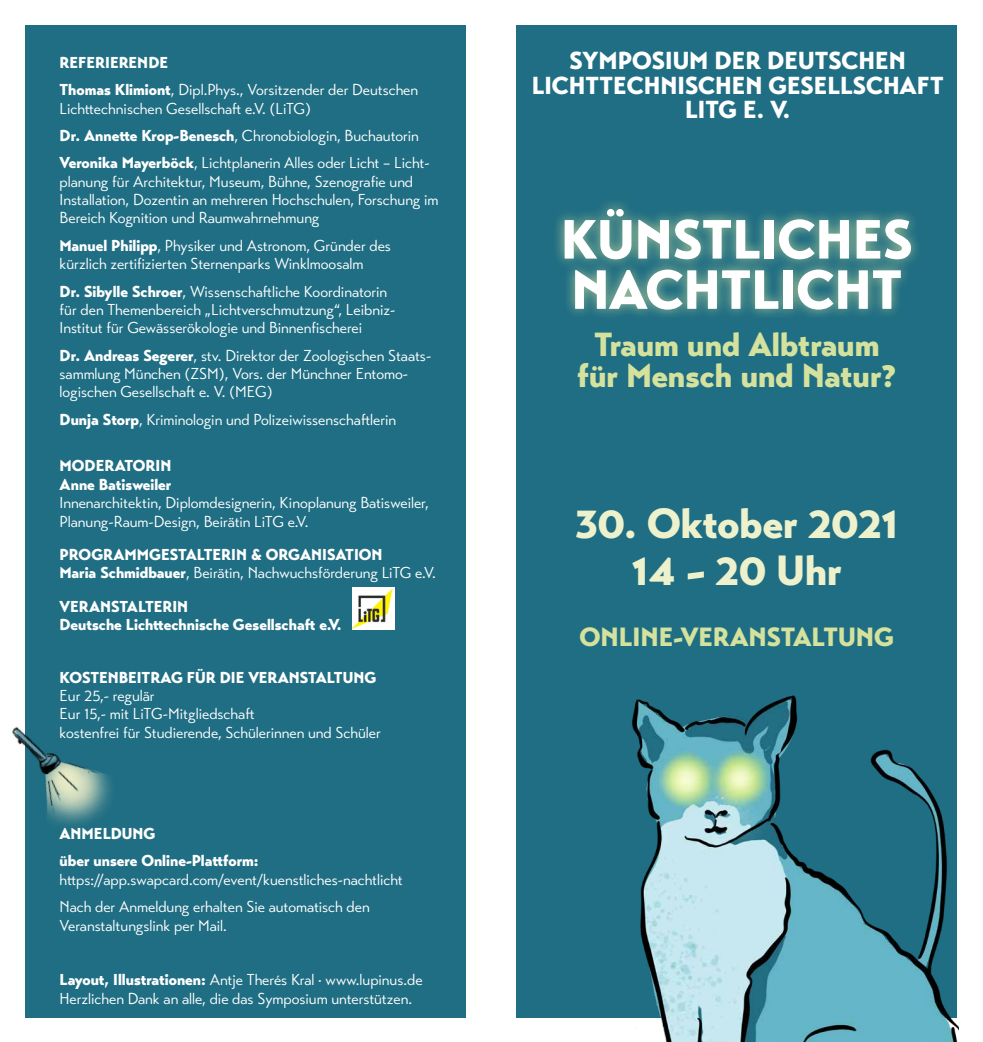
<style>
.page{position:relative;width:983px;height:1042px;background:#fff}
.page>*{position:absolute;margin:0;border:0;box-sizing:border-box;transform-origin:0 0}
.t1{font:900 54.77px/50.2px "Transat";color:#fff}
.t2{font:900 42px/47.2px "Transat";color:#edf1cc;text-align:center}
.t3{font:900 33.25px/31.5px "Transat";color:#d4e29e;text-align:center}
.t4{font:900 26.25px "Transat";color:#d4e29e}
.t5{font:900 24.5px/24.5px "Transat";color:#fff;text-align:center}
.t6{font:15.75px/18.4px "Transat Standard";color:#fff}
.t7{font:900 15.75px/18.4px "Transat";color:#fff}
.s1{font-family:"Transat";font-weight:900}
</style>
<div class="page">
<div style="left:25px;top:25px;width:440px;height:992px;background:#206e83"></div>
<div style="left:516px;top:25px;width:440px;height:992px;background:#206e83"></div>
<img style="left:541px;top:603px;width:416px;height:439px">
<div style="left:552px;top:197px;width:370px;height:124px;background:#d4e29e;opacity:.73"></div>
<img style="left:12px;top:727px;width:99px;height:98px">
<img style="left:352px;top:588px;width:42px;height:41px">
<p class="t7" style="left:60px;top:53px;width:110px">REFERIERENDE</p>
<p class="t6" style="left:60px;top:81px;width:360px"><span class="s1">Thomas Klimiont</span>, Dipl.Phys., Vorsitzender der Deutschen<br>Lichttechnischen Gesellschaft e.V. (LiTG)</p>
<p class="t6" style="left:60px;top:122px;width:371px;line-height:27.3px"><span class="s1">Dr. Annette Krop-Benesch</span>, Chronobiologin, Buchautorin<br><span class="s1">Veronika Mayerböck</span>, Lichtplanerin Alles oder Licht – Licht-</p>
<p class="t6" style="left:60px;top:172px;width:380px">planung für Architektur, Museum, Bühne, Szenografie und<br>Installation, Dozentin an mehreren Hochschulen, Forschung im<br>Bereich Kognition und Raumwahrnehmung</p>
<p class="t6" style="left:60px;top:236px;width:333px"><span class="s1">Manuel Philipp</span>, Physiker und Astronom, Gründer des kürzlich zertifizierten Sternenparks Winklmoosalm</p>
<p class="t6" style="left:60px;top:282px;width:337px"><span class="s1">Dr. Sibylle Schroer</span>, Wissenschaftliche Koordinatorin für den Themenbereich „Lichtverschmutzung“, Leibniz-<br>Institut für Gewässerökologie und Binnenfischerei</p>
<p class="t6" style="left:60px;top:346px;width:373px"><span class="s1">Dr. Andreas Segerer</span>, stv. Direktor der Zoologischen Staats&shy;sammlung München (ZSM), Vors. der Münchner Entomo&shy;logischen Gesellschaft e. V. (MEG)</p>
<p class="t6" style="left:60px;top:410px;width:338px"><span class="s1">Dunja Storp</span>, Kriminologin und Polizeiwissenschaftlerin</p>
<p class="t7" style="left:60px;top:457px;width:113px">MODERATORIN<br>Anne Batisweiler</p>
<p class="t6" style="left:60px;top:494px;width:371px">Innenarchitektin, Diplomdesignerin, Kinoplanung Batisweiler,<br>Planung-Raum-Design, Beirätin LiTG e.V.</p>
<p class="t7" style="left:60px;top:545px;width:324px">PROGRAMMGESTALTERIN &amp; ORGANISATION</p>
<p class="t6" style="left:60px;top:564px;width:378px"><span class="s1">Maria Schmidbauer</span>, Beirätin, Nachwuchsförderung LiTG e.V.</p>
<p class="t7" style="left:60px;top:597px;width:283px">VERANSTALTERIN<br>Deutsche Lichttechnische Gesellschaft e.V.</p>
<p class="t7" style="left:60px;top:668px;width:318px">KOSTENBEITRAG FÜR DIE VERANSTALTUNG</p>
<p class="t6" style="left:60px;top:686px;width:322px">Eur 25,- regulär<br>Eur 15,- mit LiTG-Mitgliedschaft<br>kostenfrei für Studierende, Schülerinnen und Schüler</p>
<p class="t7" style="left:60px;top:820px;width:200px;line-height:27.3px">ANMELDUNG<br>über unsere Online-Plattform:</p>
<p class="t6" style="left:60px;top:866px;width:344px;line-height:27.3px">https://app.swapcard.com/event/kuenstliches-nachtlicht<br>Nach der Anmeldung erhalten Sie automatisch den</p>
<p class="t6" style="left:60px;top:916px;width:169px">Veranstaltungslink per Mail.</p>
<p class="t6" style="left:60px;top:970px;width:364px"><span class="s1">Layout, Illustrationen:</span> Antje Therés Kral · www.lupinus.de<br>Herzlichen Dank an alle, die das Symposium unterstützen.</p>
<h3 class="t5" style="left:531px;top:49px;width:413px">SYMPOSIUM DER DEUTSCHEN<br>LICHTTECHNISCHEN GESELLSCHAFT<br>LITG E. V.</h3>
<h1 class="t1" style="left:560px;top:214px;width:353px">KÜNSTLICHES<br>NACHTLICHT</h1>
<h3 class="t3" style="left:577px;top:328px;width:320px">Traum und Albtraum für Mensch und Natur?</h3>
<h2 class="t2" style="left:575px;top:499px;width:325px">30. Oktober 2021<br>14 - 20 Uhr</h2>
<h3 class="t4" style="left:579px;top:621px;width:316px">ONLINE-VERANSTALTUNG</h3>
</div>
